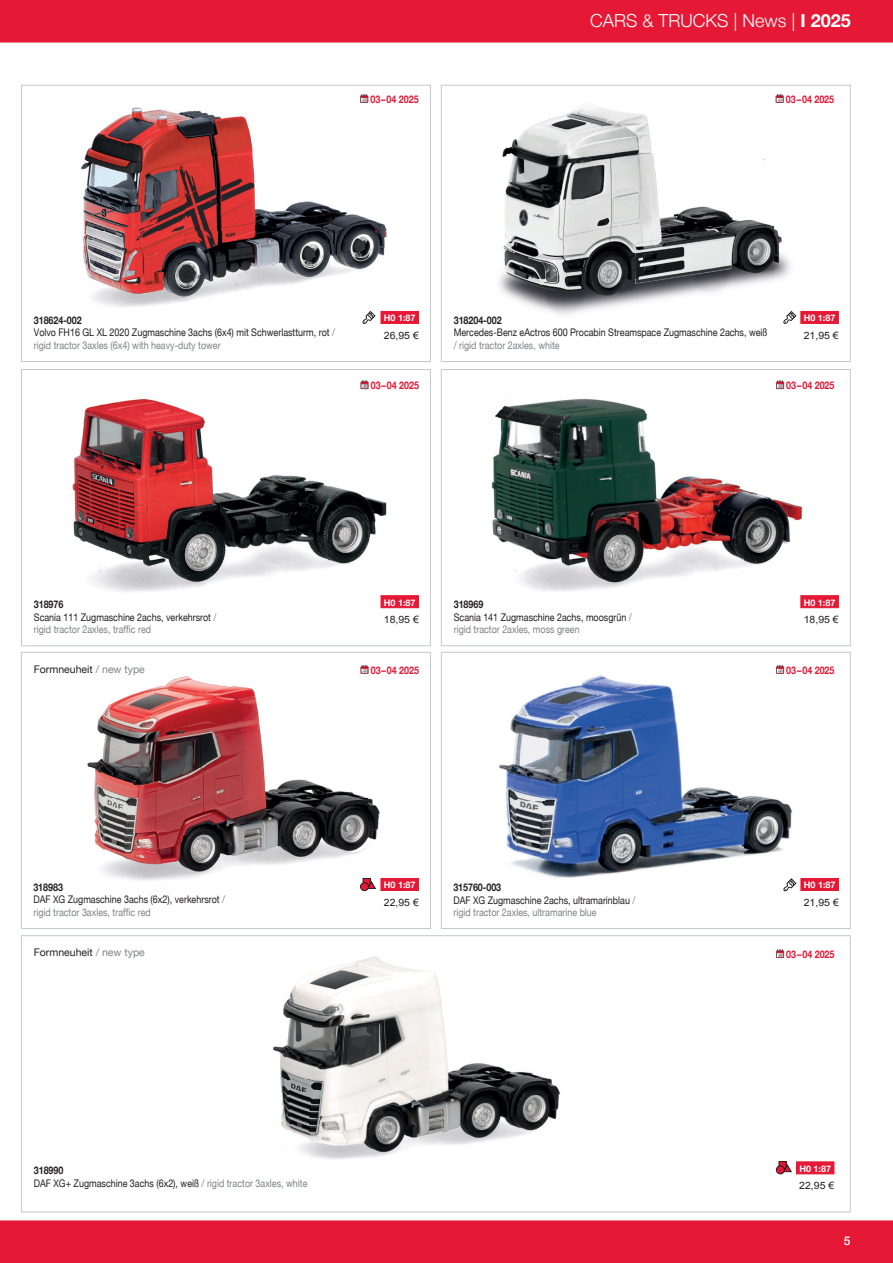
<style>
.page{position:relative;width:893px;height:1263px;background:#fff}
.page>*{position:absolute;margin:0;border:0;box-sizing:border-box;transform-origin:0 0}
.t1{font:300 18px "Helvetica Neue";color:#fff}
.t2{font:700 18px "Helvetica Neue";color:#fff}
.t3{font:500 12px "Helvetica Neue";color:#fff}
.t4{font:10.5px/12.6px "Helvetica Neue";color:#231f20;scale:.85 1}
.t5{font:700 10.5px "Helvetica Neue";letter-spacing:-.005em;color:#e51836;scale:.85 1}
.t6{font:700 10.5px "Helvetica Neue";letter-spacing:-.005em;color:#231f20;scale:.85 1}
.t7{font:10.5px "Helvetica Neue";color:#231f20}
.t8{font:10.5px "Helvetica Neue";color:#808285;scale:.85 1}
.t9{font:10.05px "Arial";color:#231f20;scale:1.04 1}
.t10{font:700 9px "Helvetica Neue";color:#fff}
.s1{font-weight:700}
.s2{color:#808285}
</style>
<div class="page">
<img style="left:273px;top:956px;width:287px;height:203px">
<img style="left:87px;top:676px;width:294px;height:216px">
<div style="left:21px;top:652px;width:410px;height:277px;border:1px solid #c7c8ca"></div>
<img style="left:499px;top:667px;width:298px;height:225px">
<div style="left:441px;top:652px;width:409px;height:277px;border:1px solid #c7c8ca"></div>
<img style="left:72px;top:389px;width:347px;height:220px">
<div style="left:21px;top:369px;width:410px;height:277px;border:1px solid #c7c8ca"></div>
<img style="left:491px;top:382px;width:348px;height:227px">
<div style="left:441px;top:369px;width:409px;height:277px;border:1px solid #c7c8ca"></div>
<img style="left:81px;top:96px;width:338px;height:228px">
<div style="left:21px;top:85px;width:410px;height:277px;border:1px solid #c7c8ca"></div>
<img style="left:499px;top:96px;width:326px;height:221px">
<div style="left:441px;top:85px;width:409px;height:277px;border:1px solid #c7c8ca"></div>
<svg style="left:360px;top:94px;width:8px;height:9px"></svg>
<svg style="left:776px;top:94px;width:8px;height:9px"></svg>
<svg style="left:360px;top:380px;width:9px;height:9px"></svg>
<svg style="left:776px;top:380px;width:8px;height:9px"></svg>
<svg style="left:360px;top:665px;width:9px;height:9px"></svg>
<svg style="left:776px;top:665px;width:8px;height:9px"></svg>
<svg style="left:776px;top:949px;width:8px;height:9px"></svg>
<div style="left:800px;top:878px;width:39px;height:13px;background:#e51836"></div>
<div style="left:381px;top:595px;width:38px;height:13px;background:#e51836;border:1px solid #e51836"></div>
<div style="left:800px;top:595px;width:39px;height:13px;background:#e51836;border:1px solid #e51836"></div>
<div style="left:381px;top:311px;width:38px;height:13px;background:#e51836"></div>
<div style="left:800px;top:311px;width:39px;height:13px;background:#e51836;border:1px solid #e51836"></div>
<div style="left:0;top:1220px;width:893px;height:43px;background:#e51836"></div>
<div style="left:0;top:0;width:893px;height:43px;background:#e51836"></div>
<svg style="left:783px;top:878px;width:13px;height:13px"></svg>
<svg style="left:363px;top:311px;width:12px;height:13px"></svg>
<svg style="left:783px;top:311px;width:13px;height:13px"></svg>
<div style="left:796px;top:1161px;width:38px;height:13px;background:#e51836;border:1px solid #e51836"></div>
<div style="left:381px;top:878px;width:38px;height:13px;background:#e51836"></div>
<div style="left:779px;top:1162px;width:7px;height:7px;background:#e51836"></div>
<div style="left:779px;top:1161px;width:7px;height:8px;border:1px solid #231f20"></div>
<svg style="left:784px;top:1164px;width:8px;height:8px"></svg>
<div style="left:776px;top:1166px;width:8px;height:8px;background:#e51836;border-radius:50%"></div>
<div style="left:776px;top:1165px;width:9px;height:9px;border:1px solid #231f20;border-radius:50%"></div>
<div style="left:363px;top:878px;width:7px;height:8px;background:#e51836"></div>
<div style="left:363px;top:878px;width:8px;height:8px;border:1px solid #231f20"></div>
<svg style="left:369px;top:881px;width:8px;height:8px"></svg>
<div style="left:360px;top:883px;width:8px;height:8px;background:#e51836;border-radius:50%"></div>
<div style="left:360px;top:882px;width:9px;height:9px;border:1px solid #231f20;border-radius:50%"></div>
<h1 class="t1" style="left:548px;top:6px;width:259px">CARS &amp; TRUCKS | News | <span class="s1">03-04</span></h1>
<h1 class="t2" style="left:840px;top:7px;width:12px">3</h1>
<h1 class="t1" style="left:590px;top:6px;width:262px">CARS &amp; TRUCKS | News | <span class="s1">I 2025</span></h1>
<p class="t5" style="left:370px;top:91px;width:58px">03–04 2025</p>
<p class="t5" style="left:786px;top:91px;width:58px">03–04 2025</p>
<p class="t6" style="left:34px;top:312px;width:58px">318624-002</p>
<p class="t10" style="left:384px;top:311px;width:33px">H0 1:87</p>
<p class="t4" style="left:34px;top:326px;width:356px">Volvo FH16 GL XL 2020 Zugmaschine 3achs (6x4) mit Schwerlastturm, rot <span class="s2">/ rigid tractor 3axles (6x4) with heavy-duty tower</span></p>
<p class="t6" style="left:454px;top:312px;width:58px">318204-002</p>
<p class="t10" style="left:804px;top:311px;width:33px">H0 1:87</p>
<p class="t4" style="left:454px;top:326px;width:371px">Mercedes-Benz eActros 600 Procabin Streamspace Zugmaschine 2achs, weiß</p>
<p class="t8" style="left:454px;top:339px;width:126px">/ rigid tractor 2axles, white</p>
<p class="t9" style="left:384px;top:329px;width:35px">26,95 €</p>
<p class="t9" style="left:804px;top:329px;width:35px">21,95 €</p>
<p class="t5" style="left:371px;top:377px;width:58px">03–04 2025</p>
<p class="t5" style="left:786px;top:377px;width:58px">03–04 2025</p>
<p class="t6" style="left:34px;top:596px;width:36px">318976</p>
<p class="t10" style="left:384px;top:595px;width:33px">H0 1:87</p>
<p class="t4" style="left:34px;top:610px;width:216px">Scania 111 Zugmaschine 2achs, verkehrsrot <span class="s2">/ rigid tractor 2axles, traffic red</span></p>
<p class="t6" style="left:454px;top:596px;width:36px">318969</p>
<p class="t10" style="left:804px;top:595px;width:33px">H0 1:87</p>
<p class="t4" style="left:454px;top:610px;width:211px">Scania 141 Zugmaschine 2achs, moosgrün <span class="s2">/ rigid tractor 2axles, moss green</span></p>
<p class="t9" style="left:384px;top:613px;width:35px">18,95 €</p>
<p class="t9" style="left:804px;top:613px;width:35px">18,95 €</p>
<p class="t7" style="left:34px;top:662px;width:113px">Formneuheit <span class="s2">/ new type</span></p>
<p class="t5" style="left:371px;top:662px;width:58px">03–04 2025</p>
<p class="t5" style="left:786px;top:662px;width:58px">03–04 2025</p>
<p class="t6" style="left:33px;top:879px;width:36px">318983</p>
<p class="t10" style="left:384px;top:878px;width:33px">H0 1:87</p>
<p class="t4" style="left:33px;top:893px;width:227px">DAF XG Zugmaschine 3achs (6x2), verkehrsrot <span class="s2">/ rigid tractor 3axles, traffic red</span></p>
<p class="t6" style="left:453px;top:879px;width:58px">315760-003</p>
<p class="t10" style="left:804px;top:878px;width:33px">H0 1:87</p>
<p class="t4" style="left:453px;top:894px;width:216px">DAF XG Zugmaschine 2achs, ultramarinblau <span class="s2">/ rigid tractor 2axles, ultramarine blue</span></p>
<p class="t9" style="left:384px;top:896px;width:35px">22,95 €</p>
<p class="t9" style="left:804px;top:896px;width:35px">21,95 €</p>
<p class="t7" style="left:34px;top:945px;width:113px">Formneuheit <span class="s2">/ new type</span></p>
<p class="t5" style="left:786px;top:946px;width:58px">03–04 2025</p>
<p class="t6" style="left:34px;top:1162px;width:36px">318990</p>
<p class="t10" style="left:799px;top:1161px;width:33px">H0 1:87</p>
<p class="t4" style="left:34px;top:1176px;width:323px">DAF XG+ Zugmaschine 3achs (6x2), weiß <span class="s2">/ rigid tractor 3axles, white</span></p>
<p class="t9" style="left:799px;top:1179px;width:35px">22,95 €</p>
<p class="t3" style="left:844px;top:1231px;width:8px">5</p>
</div>
